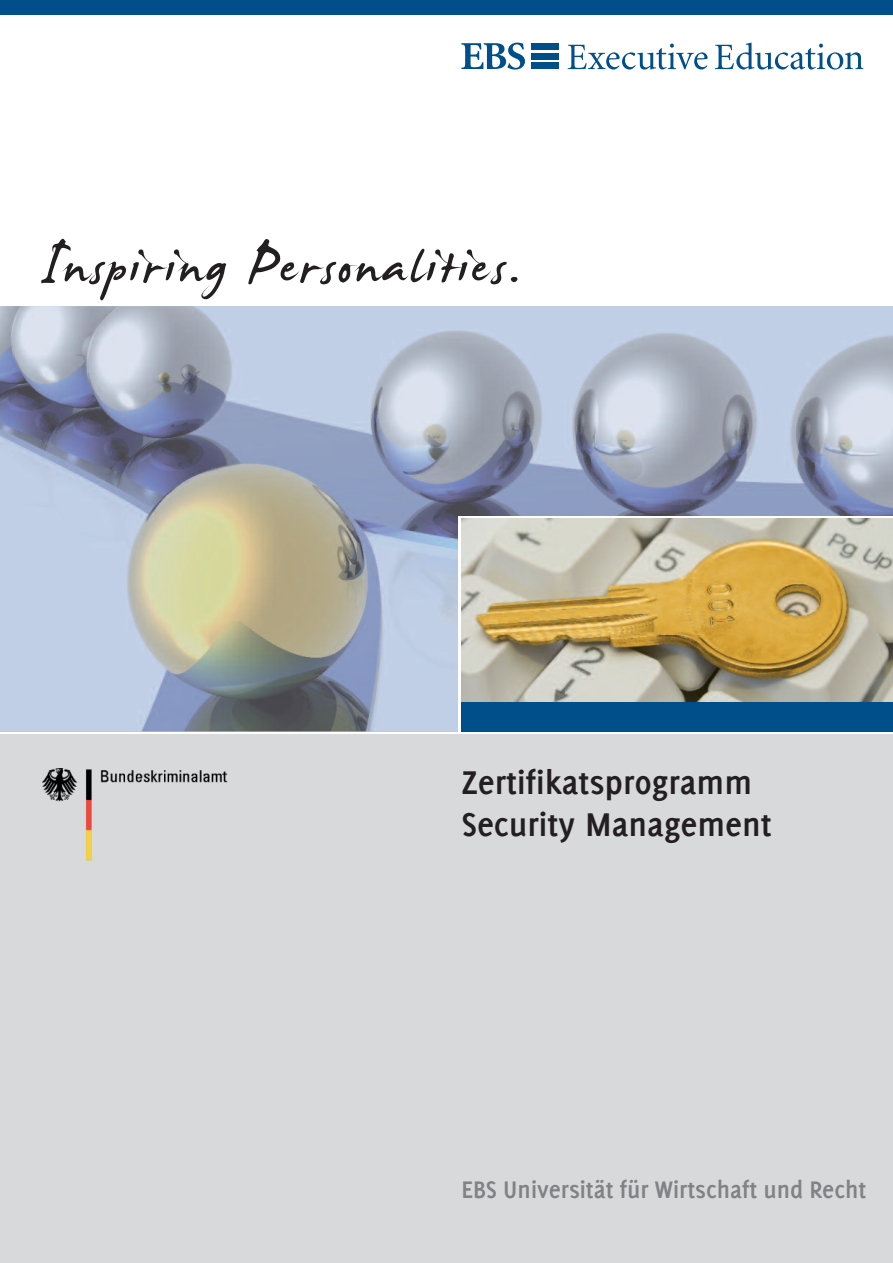
<style>
.page{position:relative;width:893px;height:1263px;background:#fff}
.page>*{position:absolute;margin:0;border:0;box-sizing:border-box;transform-origin:0 0}
.t1{font:82.5px "James Fajardo";letter-spacing:.04em;color:#231f20}
.t2{font:700 36px/42px "Delicious";color:#231f20}
.t3{font:700 26.25px "Delicious";color:#808285}
</style>
<div class="page">
<div style="left:0;top:734px;width:893px;height:529px;background:#d8d9db"></div>
<img style="left:43px;top:768px;width:185px;height:93px">
<img style="left:0;top:306px;width:893px;height:425px">
<svg style="left:458px;top:516px;width:435px;height:215px"></svg>
<img style="left:461px;top:519px;width:432px;height:183px">
<div style="left:0;top:0;width:893px;height:15px;background:#004f8a"></div>
<div style="left:461px;top:702px;width:432px;height:29px;background:#004f8a"></div>
<svg style="left:568px;top:44px;width:140px;height:26px"></svg>
<svg style="left:715px;top:43px;width:148px;height:27px"></svg>
<svg style="left:461px;top:43px;width:64px;height:27px"></svg>
<div style="left:531px;top:43px;width:27px;height:7px;background:#004f8a"></div>
<div style="left:531px;top:53px;width:27px;height:6px;background:#004f8a"></div>
<div style="left:531px;top:62px;width:27px;height:7px;background:#004f8a"></div>
<h1 class="t1" style="left:43px;top:226px;width:479px">Inspiring Personalities.</h1>
<p class="t2" style="left:461px;top:763px;width:312px">Zertifikatsprogramm<br>Security Management</p>
<p class="t3" style="left:461px;top:1180px;width:406px">EBS Universität für Wirtschaft und Recht</p>
</div>
